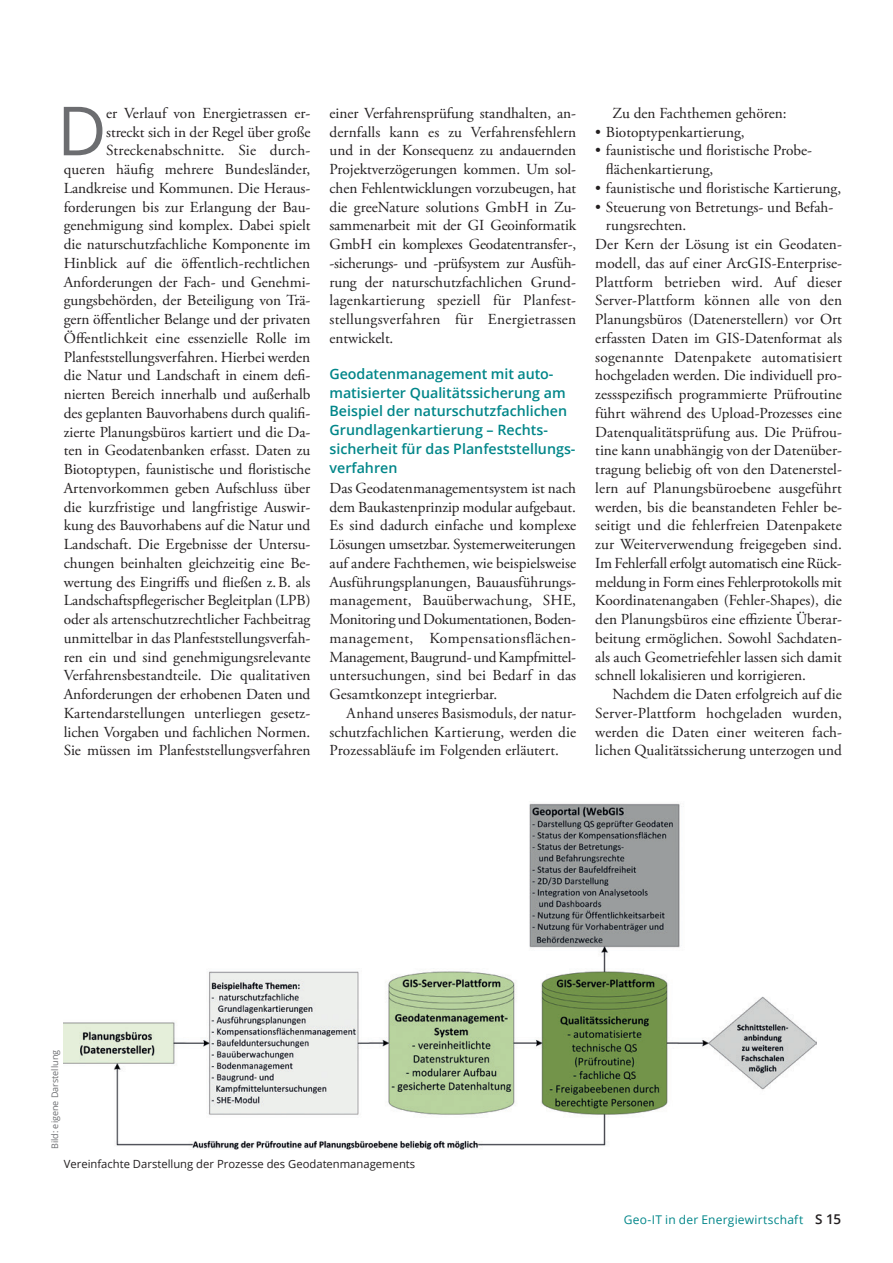
<style>
.page{position:relative;width:893px;height:1263px;background:#fff}
.page>*{position:absolute;margin:0;border:0;box-sizing:border-box;transform-origin:0 0}
.t1{font:67.8px "Open Sans";color:#6c6d70}
.t2{font:15.3px/18.8px "Adobe Garamond Pro";color:#231f20;text-align:justify}
.t3{font:15.3px "Adobe Garamond Pro";letter-spacing:-.02em;color:#231f20}
.t4{font:600 14.25px/18.8px "Open Sans";color:#008689}
.t5{font:12px "Open Sans";letter-spacing:.02em;color:#008689}
.t6{font:11.25px "Open Sans";color:#231f20}
.t7{font:9px "Open Sans";color:#6c6d70}
.s1{font-weight:600;font-size:13.5px;color:#231f20}
</style>
<div class="page">
<img style="left:64px;top:803px;width:752px;height:346px">
<p class="t2" style="left:64px;top:104px;width:248px;text-align:right">er Verlauf von Energietrassen er-<br>streckt sich in der Regel über große Streckenabschnitte. Sie durch&shy;queren häufig mehrere Bundesländer, Landkreise und Kommunen. Die Heraus&shy;forderungen bis zur Erlangung der Bau&shy;genehmigung sind komplex. Dabei spielt die naturschutzfachliche Komponente im Hinblick auf die öffentlich-rechtlichen Anforderungen der Fach- und Genehmi&shy;gungsbehörden, der Beteiligung von Trä&shy;gern öffentlicher Belange und der privaten Öffentlichkeit eine essenzielle Rolle im Planfeststellungsverfahren. Hierbei werden die Natur und Landschaft in einem defi&shy;nierten Bereich innerhalb und außerhalb des geplanten Bauvorhabens durch qualifi&shy;zierte Planungsbüros kartiert und die Da&shy;ten in Geodatenbanken erfasst. Daten zu Biotoptypen, faunistische und floristische Artenvorkommen geben Aufschluss über die kurzfristige und langfristige Auswir&shy;kung des Bauvorhabens auf die Natur und Landschaft. Die Ergebnisse der Untersu&shy;chungen beinhalten gleichzeitig eine Be&shy;wertung des Eingriffs und fließen z.B. als Landschaftspflegerischer Begleitplan (LPB) oder als artenschutzrechtlicher Fachbeitrag unmittelbar in das Planfeststellungsverfah&shy;ren ein und sind genehmigungsrelevante Verfahrensbestandteile. Die qualitativen Anforderungen der erhobenen Daten und Kartendarstellungen unterliegen gesetz&shy;lichen Vorgaben und fachlichen Normen.<br>Sie müssen im Planfeststellungsverfahren</p>
<p class="t2" style="left:330px;top:104px;width:248px">einer Verfahrensprüfung standhalten, an&shy;dernfalls kann es zu Verfahrensfehlern und in der Konsequenz zu andauernden Projektverzögerungen kommen. Um sol&shy;chen Fehlentwicklungen vorzubeugen, hat die greeNature solutions GmbH in Zu&shy;sammenarbeit mit der GI Geoinformatik GmbH ein komplexes Geodatentransfer-, -sicherungs- und -prüfsystem zur Ausfüh&shy;rung der naturschutzfachlichen Grund&shy;lagenkartierung speziell für Planfest&shy;stellungsverfahren für Energietrassen entwickelt.</p>
<h1 class="t1" style="left:57px;top:84px;width:51px">D</h1>
<p class="t4" style="left:330px;top:364px;width:246px">Geodatenmanagement mit auto&shy;matisierter Qualitätssicherung am<br>Beispiel der naturschutzfachlichen<br>Grundlagenkartierung – Rechts&shy;sicherheit für das Planfeststellungs&shy;verfahren</p>
<p class="t2" style="left:330px;top:479px;width:248px">Das Geodatenmanagementsystem ist nach dem Baukastenprinzip modular aufgebaut.<br>Es sind dadurch einfache und komplexe Lösungen umsetzbar. Systemerweiterungen auf andere Fachthemen, wie beispielsweise Ausführungsplanungen, Bauausführungs&shy;management, Bauüberwachung, SHE, Monitoring und Dokumentationen, Boden&shy;management, Kompensationsflächen-Management, Baugrund- und Kampfmittel&shy;untersuchungen, sind bei Bedarf in das Gesamtkonzept integrierbar.</p>
<p class="t2" style="left:330px;top:704px;width:248px;text-indent:17px">Anhand unseres Basismoduls, der natur&shy;schutzfachlichen Kartierung, werden die Prozessabläufe im Folgenden erläutert.</p>
<p class="t2" style="left:612px;top:104px;width:176px">Zu den Fachthemen gehören:</p>
<p class="t2" style="left:595px;top:123px;width:151px">• Biotoptypenkartierung,</p>
<p class="t2" style="left:606px;top:142px;width:208px;text-indent:-11px">• faunistische und floristische Probe&shy;flächenkartierung,</p>
<p class="t2" style="left:595px;top:179px;width:247px">• faunistische und floristische Kartierung,</p>
<p class="t2" style="left:595px;top:198px;width:239px">• Steuerung von Betretungs- und Befah-</p>
<p class="t2" style="left:606px;top:217px;width:82px">rungsrechten.</p>
<p class="t2" style="left:595px;top:235px;width:248px">Der Kern der Lösung ist ein Geodaten-</p>
<p class="t2" style="left:595px;top:254px;width:247px">modell, das auf einer ArcGIS-Enterprise-</p>
<p class="t2" style="left:595px;top:273px;width:248px">Plattform betrieben wird. Auf dieser</p>
<p class="t2" style="left:595px;top:292px;width:248px">Server--Plattform können alle von den</p>
<p class="t2" style="left:595px;top:310px;width:248px">Planungsbüros (Datenerstellern) vor Ort</p>
<p class="t2" style="left:595px;top:329px;width:248px">erfassten Daten im GIS-Datenformat als</p>
<p class="t2" style="left:595px;top:348px;width:248px">sogenannte Datenpakete automatisiert</p>
<p class="t2" style="left:595px;top:367px;width:248px">hochgeladen werden. Die individuell pro-</p>
<p class="t2" style="left:595px;top:385px;width:248px">zessspezifisch programmierte Prüfroutine</p>
<p class="t2" style="left:595px;top:404px;width:248px">führt während des Upload-Prozesses eine</p>
<p class="t2" style="left:595px;top:423px;width:248px">Datenqualitätsprüfung aus. Die Prüfrou-</p>
<p class="t2" style="left:595px;top:442px;width:248px">tine kann unabhängig von der Datenüber-</p>
<p class="t2" style="left:595px;top:460px;width:248px">tragung beliebig oft von den Datenerstel-</p>
<p class="t2" style="left:595px;top:479px;width:248px">lern auf Planungsbüroebene ausgeführt</p>
<p class="t2" style="left:595px;top:498px;width:248px">werden, bis die beanstandeten Fehler be-</p>
<p class="t2" style="left:595px;top:517px;width:248px">seitigt und die fehlerfreien Datenpakete</p>
<p class="t2" style="left:595px;top:535px;width:248px">zur Weiterverwendung freigegeben sind.</p>
<p class="t2" style="left:595px;top:554px;width:248px">Im Fehlerfall erfolgt automatisch eine Rück-</p>
<p class="t3" style="left:595px;top:572px;width:248px">meldung in Form eines Fehlerprotokolls mit</p>
<p class="t2" style="left:595px;top:592px;width:248px">Koordinatenangaben (Fehler-Shapes), die</p>
<p class="t2" style="left:595px;top:610px;width:248px">den Planungsbüros eine effiziente Überar-</p>
<p class="t2" style="left:595px;top:629px;width:247px">beitung ermöglichen. Sowohl Sachdaten-</p>
<p class="t2" style="left:595px;top:648px;width:248px">als auch Geometriefehler lassen sich damit</p>
<p class="t2" style="left:595px;top:667px;width:212px">schnell lokalisieren und korrigieren.</p>
<p class="t2" style="left:612px;top:685px;width:231px">Nachdem die Daten erfolgreich auf die</p>
<p class="t2" style="left:595px;top:704px;width:248px">Server-Plattform hochgeladen wurden,</p>
<p class="t2" style="left:595px;top:723px;width:248px">werden die Daten einer weiteren fach-</p>
<p class="t2" style="left:595px;top:742px;width:248px">lichen Qualitätssicherung unterzogen und</p>
<p class="t7" style="left:49px;top:1149px;width:101px;rotate:-90deg">Bild: eigene Darstellung</p>
<p class="t6" style="left:64px;top:1156px;width:353px">Vereinfachte Darstellung der Prozesse des Geodatenmanagements</p>
<p class="t5" style="left:624px;top:1211px;width:219px">Geo-IT in der Energiewirtschaft <span class="s1">S 15</span></p>
</div>
